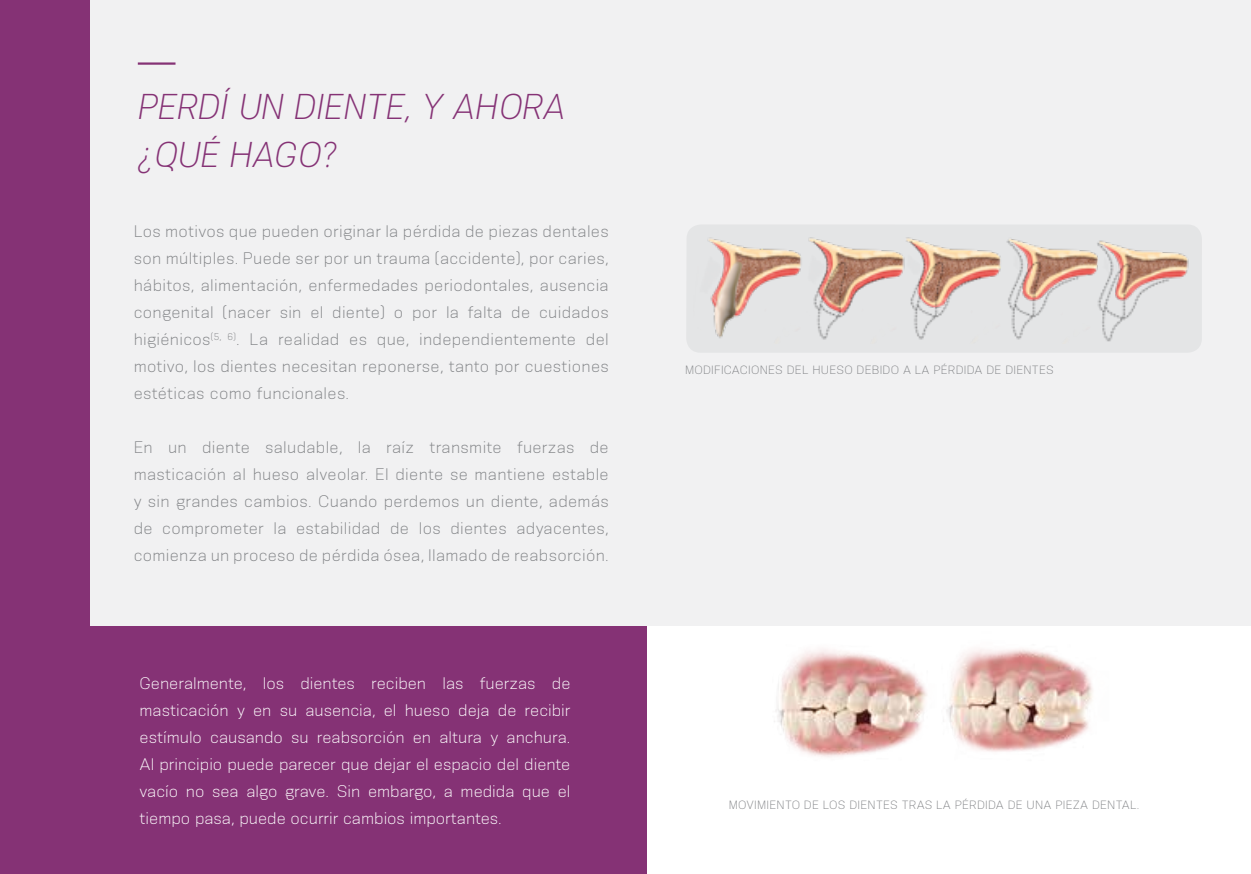
<style>
.page{position:relative;width:1251px;height:874px;background:#fff}
.page>*{position:absolute;margin:0;border:0;box-sizing:border-box;transform-origin:0 0}
.t1{font:italic 300 33.75px/47.2px "Konsens";letter-spacing:-.005em;color:#853275}
.t2{font:300 15.75px/27px "Konsens";letter-spacing:.02em;color:#808285;text-align:justify}
.t3{font:300 15.75px/27px "Konsens";color:#fff;text-align:justify}
.t4{font:300 11.25px "Konsens";letter-spacing:.02em;color:#808285}
</style>
<div class="page">
<img style="left:759px;top:625px;width:362px;height:132px">
<div style="left:0;top:0;width:646px;height:874px;background:#853275"></div>
<div style="left:90px;top:0;width:1160px;height:625px;background:#f1f1f2"></div>
<div style="left:686px;top:224px;width:515px;height:129px;background:#e4e5e6;border-radius:14px"></div>
<img style="left:707px;top:237px;width:482px;height:105px">
<hr style="left:138px;top:62px;width:37px;height:3px;background:#853275">
<h1 class="t1" style="left:138px;top:83px;width:429px">PERDÍ UN DIENTE, Y AHORA ¿QUÉ HAGO?</h1>
<p class="t2" style="left:134px;top:217px;width:476px">Los motivos que pueden originar la pérdida de piezas dentales son múltiples. Puede ser por un trauma (accidente), por caries, hábitos, alimentación, enfermedades periodontales, ausencia congenital (nacer sin el diente) o por la falta de cuidados higiénicos<sup>(5,</sup> <sup>6)</sup>. La realidad es que, independientemente del motivo, los dientes necesitan reponerse, tanto por cuestiones estéticas como funcionales.</p>
<p class="t2" style="left:134px;top:433px;width:476px">En un diente saludable, la raíz transmite fuerzas de masticación al hueso alveolar. El diente se mantiene estable y sin grandes cambios. Cuando perdemos un diente, además de comprometer la estabilidad de los dientes adyacentes, comienza un proceso de pérdida ósea, llamado de reabsorción.</p>
<p class="t3" style="left:139px;top:670px;width:432px">Generalmente, los dientes reciben las fuerzas de masticación y en su ausencia, el hueso deja de recibir estímulo causando su reabsorción en altura y anchura.<br>Al principio puede parecer que dejar el espacio del diente vacío no sea algo grave. Sin embargo, a medida que el tiempo pasa, puede ocurrir cambios importantes.</p>
<p class="t4" style="left:685px;top:363px;width:370px">MODIFICACIONES DEL HUESO DEBIDO A LA PÉRDIDA DE DIENTES</p>
<p class="t4" style="left:728px;top:798px;width:412px">MOVIMIENTO DE LOS DIENTES TRAS LA PÉRDIDA DE UNA PIEZA DENTAL.</p>
</div>
